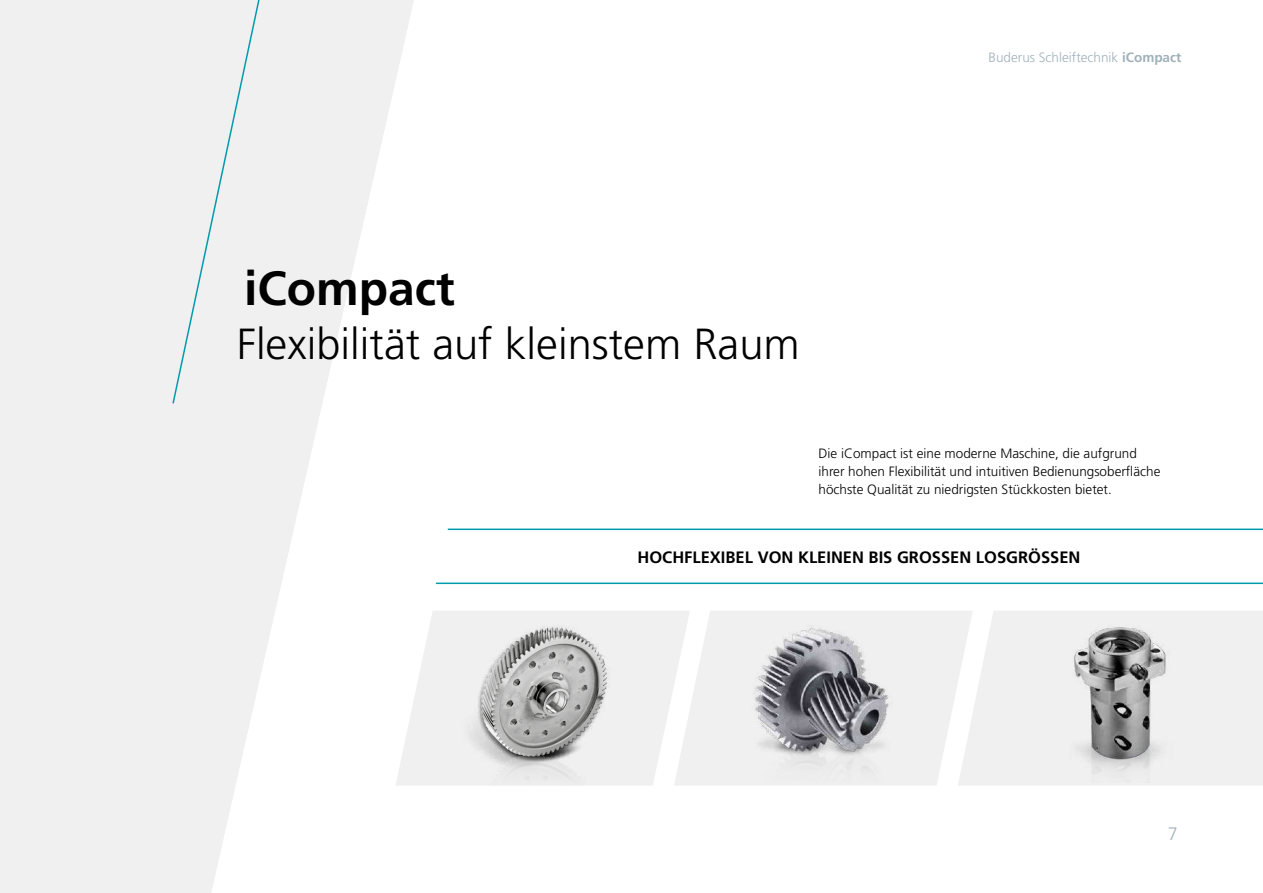
<style>
.page{position:relative;width:1263px;height:893px;background:#fff}
.page>*{position:absolute;margin:0;border:0;box-sizing:border-box;transform-origin:0 0}
.t1{font:700 48px "Frutiger LT Std";color:#000}
.t2{font:300 43.5px "Frutiger LT Std";color:#000}
.t3{font:300 18px "Frutiger LT Std";color:#a0b1ba}
.t4{font:700 16.5px "Frutiger LT Std";color:#000}
.t5{font:300 13.5px/18px "Frutiger LT Std";color:#000}
.t6{font:300 13.5px "Frutiger LT Std";color:#a0b1ba}
.s1{font-weight:700}
</style>
<div class="page">
<svg style="left:0;top:0;width:414px;height:893px;fill:#f0f0f0"></svg>
<svg style="left:690px;top:611px;width:268px;height:174px;fill:#f0f0f0"></svg>
<svg style="left:395px;top:611px;width:295px;height:175px;fill:#f0f0f0"></svg>
<svg style="left:958px;top:611px;width:305px;height:174px;fill:#f0f0f0"></svg>
<hr style="left:436px;top:583px;width:827px;height:1px;background:#009bac">
<hr style="left:448px;top:529px;width:815px;height:1px;background:#009bac">
<img style="left:715px;top:611px;width:210px;height:175px">
<div style="left:171px;top:0;width:94px;height:405px;background:#f0f0f0"></div>
<img style="left:1005px;top:621px;width:236px;height:162px">
<img style="left:450px;top:620px;width:164px;height:166px">
<p class="t6" style="left:988px;top:49px;width:194px">Buderus Schleiftechnik <span class="s1">iCompact</span></p>
<h1 class="t1" style="left:244px;top:261px;width:212px">iCompact</h1>
<h2 class="t2" style="left:237px;top:320px;width:565px">Flexibilität auf kleinstem Raum</h2>
<p class="t5" style="left:818px;top:444px;width:343px">Die iCompact ist eine moderne Maschine, die aufgrund ihrer hohen Flexibilität und intuitiven Bedienungsoberfläche höchste Qualität zu niedrigsten Stückkosten bietet.</p>
<p class="t4" style="left:637px;top:548px;width:444px">HOCHFLEXIBEL VON KLEINEN BIS GROSSEN LOSGRÖSSEN</p>
<h3 class="t3" style="left:1168px;top:824px;width:12px">7</h3>
</div>
